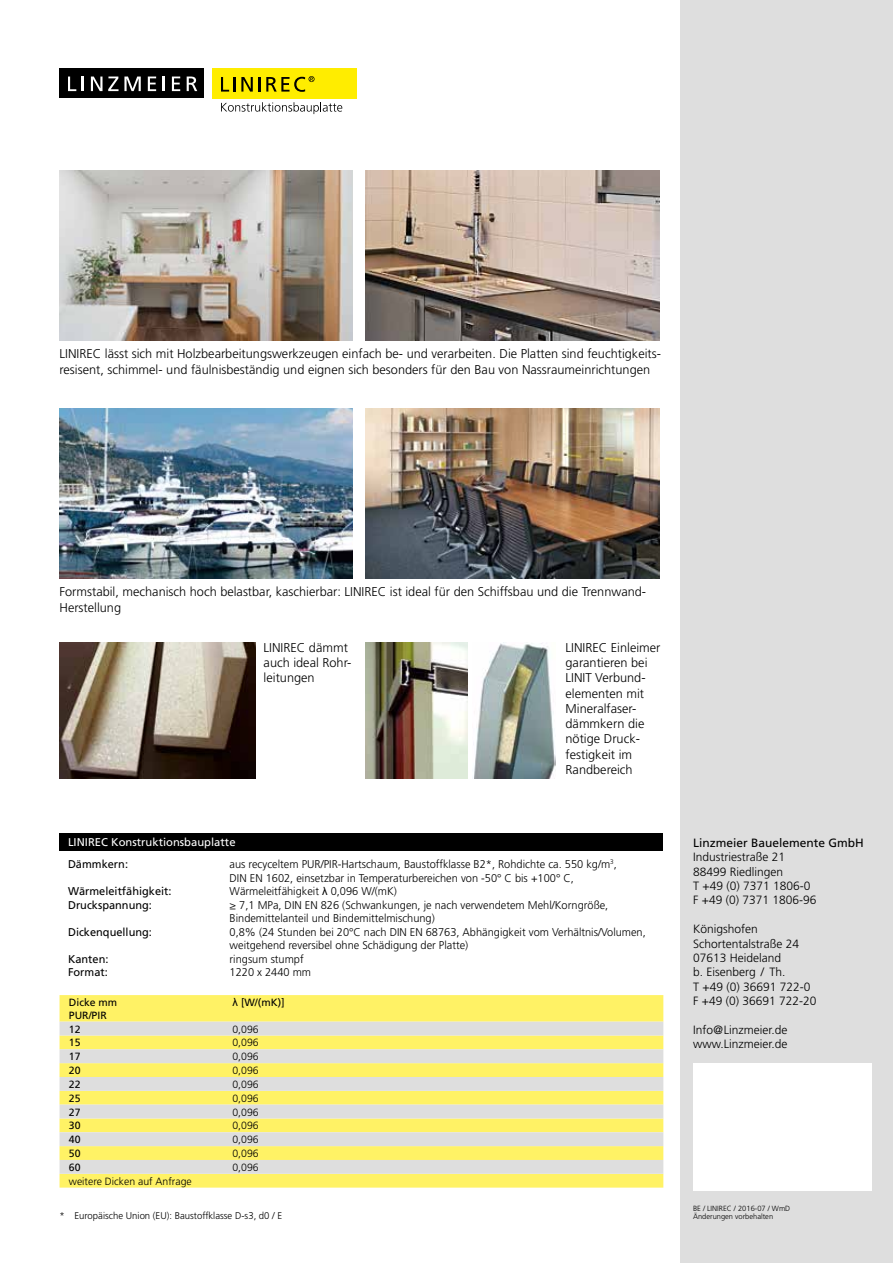
<style>
.page{position:relative;width:893px;height:1263px;background:#fff}
.page>*{position:absolute;margin:0;border:0;box-sizing:border-box;transform-origin:0 0}
.t1{font:300 12.75px/15.3px "Frutiger LT";color:#000}
.t2{font:300 12px/14.4px "Frutiger LT";color:#000}
.t3{font:12px "Frutiger LT";color:#000}
.t4{font:300 11.25px/13.5px "Frutiger LT";color:#000}
.t5{font:11.25px "Frutiger LT";color:#000}
.t6{font:11.25px "Frutiger LT";color:#fff}
.t7{font:300 10.5px "Frutiger LT";color:#000}
.t8{font:10.5px/12.8px "Frutiger LT";color:#000}
.t9{font:300 9.75px "Frutiger LT";color:#000}
.t10{font:300 7.5px/8.2px "Frutiger LT";color:#000}
.s1{font-family:"Arial";font-weight:400}
.s2{font-family:"Frutiger CE"}
.s3{font-family:"Arial";font-size:11.25px}
</style>
<div class="page">
<div style="left:680px;top:0;width:213px;height:1263px;background:#dedede"></div>
<div style="left:60px;top:68px;width:144px;height:30px;background:#000"></div>
<svg style="left:68px;top:77px;width:8px;height:14px"></svg>
<svg style="left:82px;top:77px;width:2px;height:14px"></svg>
<svg style="left:91px;top:77px;width:50px;height:14px"></svg>
<svg style="left:148px;top:77px;width:8px;height:14px"></svg>
<svg style="left:163px;top:77px;width:2px;height:14px"></svg>
<svg style="left:172px;top:77px;width:8px;height:14px"></svg>
<svg style="left:187px;top:77px;width:10px;height:14px"></svg>
<div style="left:213px;top:68px;width:144px;height:31px;background:#ffed00"></div>
<svg style="left:221px;top:102px;width:121px;height:12px"></svg>
<svg style="left:221px;top:77px;width:32px;height:15px"></svg>
<svg style="left:259px;top:76px;width:56px;height:16px"></svg>
<div style="left:693px;top:1063px;width:179px;height:128px;background:#fff"></div>
<img style="left:60px;top:170px;width:293px;height:170px">
<img style="left:366px;top:170px;width:293px;height:170px">
<img style="left:60px;top:408px;width:293px;height:170px">
<img style="left:366px;top:408px;width:293px;height:170px">
<img style="left:60px;top:642px;width:195px;height:136px">
<img style="left:366px;top:642px;width:102px;height:136px">
<img style="left:474px;top:642px;width:81px;height:136px">
<div style="left:60px;top:833px;width:603px;height:17px;background:#000"></div>
<div style="left:60px;top:995px;width:603px;height:192px;background:#fff265"></div>
<svg style="left:60px;top:1022px;width:603px;height:152px;background:#ede7a8"></svg>
<p class="t1" style="left:60px;top:346px;width:602px">LINIREC lässt sich mit Holzbearbeitungswerkzeugen einfach be- und verarbeiten. Die Platten sind feuchtigkeits&shy;resisent, schimmel- und fäulnisbeständig und eignen sich besonders für den Bau von Nassraumeinrichtungen</p>
<p class="t1" style="left:60px;top:584px;width:588px">Formstabil, mechanisch hoch belastbar, kaschierbar: LINIREC ist ideal für den Schiffsbau und die Trennwand-<br>Herstellung</p>
<p class="t1" style="left:264px;top:640px;width:88px">LINIREC dämmt auch ideal Rohr&shy;leitungen</p>
<p class="t1" style="left:566px;top:640px;width:96px">LINIREC Einleimer garantieren bei<br>LINIT Verbund&shy;elementen mit<br>Mineralfaser&shy;dämmkern die nötige Druck&shy;festigkeit im<br>Randbereich</p>
<p class="t6" style="left:68px;top:836px;width:169px">LINIREC Konstruktionsbauplatte</p>
<p class="t5" style="left:68px;top:858px;width:62px">Dämmkern:</p>
<p class="t4" style="left:230px;top:858px;width:389px">aus recyceltem PUR/PIR-Hartschaum, Baustoffklasse B2*, Rohdichte ca. 550 kg/m<sup>3</sup>,<br>DIN EN 1602, einsetzbar in Temperaturbereichen von -50° C bis +100° C,</p>
<p class="t5" style="left:68px;top:885px;width:105px">Wärmeleitfähigkeit:</p>
<p class="t4" style="left:230px;top:885px;width:169px">Wärmeleitfähigkeit <span class="s1">λ</span> 0,096 W/(mK)</p>
<p class="t5" style="left:68px;top:898px;width:85px">Druckspannung:</p>
<p class="t4" style="left:230px;top:898px;width:380px"><span class="s2">≥</span> 7,1 MPa, DIN EN 826 (Schwankungen, je nach verwendetem Mehl/Korngröße,<br>Bindemittelanteil und Bindemittelmischung)</p>
<p class="t5" style="left:68px;top:925px;width:85px">Dickenquellung:</p>
<p class="t4" style="left:230px;top:925px;width:418px">0,8% (24 Stunden bei 20°C nach DIN EN 68763, Abhängigkeit vom Verhältnis/Volumen, weitgehend reversibel ohne Schädigung der Platte)</p>
<p class="t5" style="left:68px;top:952px;width:42px">Kanten:</p>
<p class="t4" style="left:230px;top:952px;width:76px">ringsum stumpf</p>
<p class="t5" style="left:68px;top:966px;width:41px">Format:</p>
<p class="t4" style="left:230px;top:966px;width:83px">1220 x 2440 mm</p>
<p class="t8" style="left:69px;top:996px;width:50px">Dicke mm<br>PUR/PIR</p>
<p class="t8" style="left:232px;top:996px;width:54px"><span class="s3">λ</span> [W/(mK)]</p>
<p class="t8" style="left:69px;top:1022px;width:13px">12</p>
<p class="t7" style="left:232px;top:1023px;width:28px">0,096</p>
<p class="t8" style="left:69px;top:1036px;width:13px">15</p>
<p class="t7" style="left:232px;top:1037px;width:28px">0,096</p>
<p class="t8" style="left:69px;top:1050px;width:13px">17</p>
<p class="t7" style="left:232px;top:1050px;width:28px">0,096</p>
<p class="t8" style="left:69px;top:1064px;width:13px">20</p>
<p class="t7" style="left:232px;top:1064px;width:28px">0,096</p>
<p class="t8" style="left:69px;top:1078px;width:13px">22</p>
<p class="t7" style="left:232px;top:1078px;width:28px">0,096</p>
<p class="t8" style="left:69px;top:1092px;width:13px">25</p>
<p class="t7" style="left:232px;top:1092px;width:28px">0,096</p>
<p class="t8" style="left:69px;top:1105px;width:13px">27</p>
<p class="t7" style="left:232px;top:1106px;width:28px">0,096</p>
<p class="t8" style="left:69px;top:1119px;width:13px">30</p>
<p class="t7" style="left:232px;top:1120px;width:28px">0,096</p>
<p class="t8" style="left:69px;top:1133px;width:13px">40</p>
<p class="t7" style="left:232px;top:1133px;width:28px">0,096</p>
<p class="t8" style="left:69px;top:1147px;width:13px">50</p>
<p class="t7" style="left:232px;top:1147px;width:28px">0,096</p>
<p class="t8" style="left:69px;top:1161px;width:13px">60</p>
<p class="t7" style="left:232px;top:1161px;width:28px">0,096</p>
<p class="t7" style="left:69px;top:1175px;width:124px">weitere Dicken auf Anfrage</p>
<p class="t9" style="left:60px;top:1210px;width:224px">* Europäische Union (EU): Baustoffklasse D-s3, d0 / E</p>
<p class="t3" style="left:693px;top:835px;width:172px">Linzmeier Bauelemente GmbH</p>
<p class="t2" style="left:693px;top:850px;width:125px">Industriestraße 21<br>88499 Riedlingen<br>T +49 (0) 7371 1806-0<br>F +49 (0) 7371 1806-96</p>
<p class="t2" style="left:693px;top:922px;width:125px">Königshofen<br>Schortentalstraße 24<br>07613 Heideland<br>b. Eisenberg / Th.<br>T +49 (0) 36691 722-0<br>F +49 (0) 36691 722-20</p>
<p class="t2" style="left:693px;top:1023px;width:96px">Info@Linzmeier.de www.Linzmeier.de</p>
<p class="t10" style="left:693px;top:1204px;width:99px">BE / LINIREC / 2016-07 / WmD<br>Änderungen vorbehalten</p>
</div>
